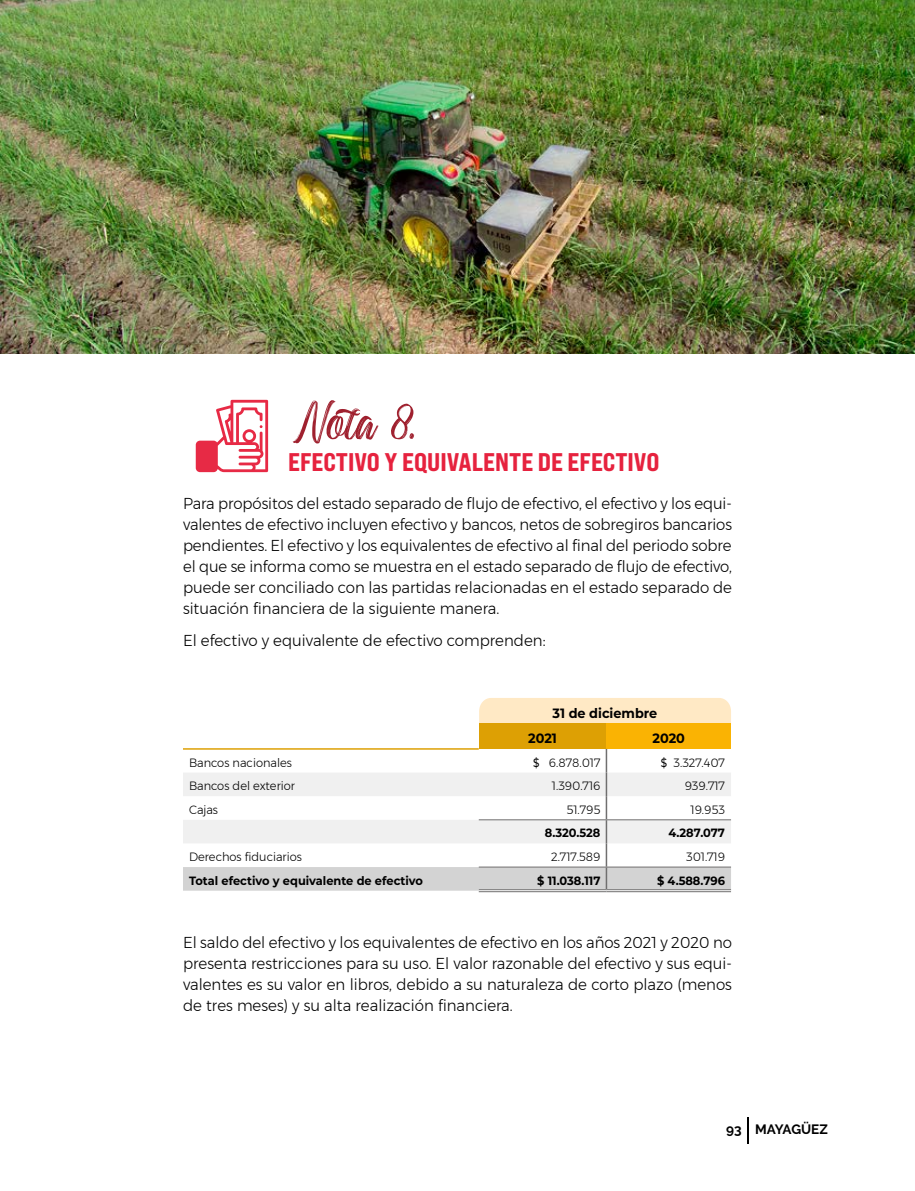
<style>
.page{position:relative;width:915px;height:1191px;background:#fff}
.page>*{position:absolute;margin:0;border:0;box-sizing:border-box;transform-origin:0 0}
.t1{font:55.95px "Backrush";color:#9f202e}
.t2{font:800 expanded 25.5px "Bebas Neue Pro";color:#e6223e}
.t3{font:300 15.75px/21px "Montserrat";color:#000;text-align:justify;scale:.94 1}
.t4{font:300 15.75px/21px "Montserrat";color:#000;text-align:justify;scale:.95 1}
.t5{font:700 13.5px/25px "Montserrat";color:#000;scale:.95 1}
.t6{font:700 13.5px "Raleway";color:#000}
.t7{font:300 12px "Montserrat";color:#000;scale:.95 1}
.t8{font:700 12px "Montserrat";color:#000;scale:.95 1}
.s1{font-weight:500}
</style>
<div class="page">
<div style="left:479px;top:698px;width:251px;height:26px;background:#ffe9c5"></div>
<div style="left:478px;top:724px;width:128px;height:25px;background:#dda004"></div>
<div style="left:606px;top:724px;width:124px;height:25px;background:#fab303"></div>
<svg style="left:183px;top:772px;width:547px;height:71px"></svg>
<div style="left:183px;top:867px;width:547px;height:23px;background:#d3d3d3"></div>
<hr style="left:605px;top:749px;width:2px;height:23px;background:#706f6f">
<hr style="left:605px;top:772px;width:2px;height:24px;background:#706f6f">
<hr style="left:605px;top:796px;width:2px;height:23px;background:#706f6f">
<hr style="left:605px;top:820px;width:2px;height:23px;background:#706f6f">
<hr style="left:605px;top:843px;width:2px;height:23px;background:#706f6f">
<hr style="left:605px;top:867px;width:2px;height:22px;background:#706f6f">
<hr style="left:183px;top:748px;width:295px;height:1px;background:#dda004">
<hr style="left:478px;top:866px;width:128px;height:1px;background:#706f6f">
<hr style="left:606px;top:866px;width:124px;height:1px;background:#706f6f">
<hr style="left:478px;top:889px;width:128px;height:1px;background:#706f6f">
<hr style="left:478px;top:891px;width:128px;height:1px;background:#706f6f">
<hr style="left:606px;top:889px;width:124px;height:1px;background:#706f6f">
<hr style="left:606px;top:891px;width:124px;height:1px;background:#706f6f">
<hr style="left:478px;top:819px;width:128px;height:1px;background:#706f6f">
<hr style="left:606px;top:819px;width:124px;height:1px;background:#706f6f">
<img style="left:0;top:0;width:914px;height:353px">
<svg style="left:196px;top:400px;width:72px;height:72px"></svg>
<div style="left:197px;top:442px;width:19px;height:28px;background:#e72a45"></div>
<hr style="left:747px;top:1117px;width:2px;height:26px;background:#000">
<h1 class="t1" style="left:291px;top:393px;width:126px">Nota 8.</h1>
<h2 class="t2" style="left:288px;top:446px;width:373px">EFECTIVO Y EQUIVALENTE DE EFECTIVO</h2>
<p class="t3" style="left:183px;top:493px;width:585px">Para propósitos del estado separado de flujo de efectivo, el efectivo y los equi&shy;valentes de efectivo incluyen efectivo y bancos, netos de sobregiros bancarios pendientes. El efectivo y los equivalentes de efectivo al final del periodo sobre el que se informa como se muestra en el estado separado de flujo de efectivo, puede ser conciliado con las partidas relacionadas en el estado separado de situación financiera de la siguiente manera.</p>
<p class="t4" style="left:183px;top:629px;width:383px">El efectivo y equivalente de efectivo comprenden:</p>
<p class="t5" style="left:528px;top:700px;width:137px;text-indent:24px">31 de diciembre<br>2021</p>
<p class="t5" style="left:652px;top:725px;width:36px">2020</p>
<p class="t7" style="left:189px;top:753px;width:110px">Bancos nacionales</p>
<p class="t7" style="left:533px;top:753px;width:72px"><span class="s1">$</span> 6.878.017</p>
<p class="t7" style="left:660px;top:753px;width:69px"><span class="s1">$</span> 3.327.407</p>
<p class="t7" style="left:189px;top:777px;width:113px">Bancos del exterior</p>
<p class="t7" style="left:551px;top:777px;width:52px">1.390.716</p>
<p class="t7" style="left:684px;top:777px;width:44px">939.717</p>
<p class="t7" style="left:189px;top:800px;width:32px">Cajas</p>
<p class="t7" style="left:566px;top:800px;width:37px">51.795</p>
<p class="t7" style="left:690px;top:800px;width:38px">19.953</p>
<p class="t8" style="left:544px;top:824px;width:60px">8.320.528</p>
<p class="t8" style="left:668px;top:824px;width:61px">4.287.077</p>
<p class="t7" style="left:189px;top:847px;width:120px">Derechos fiduciarios</p>
<p class="t7" style="left:551px;top:847px;width:53px">2.717.589</p>
<p class="t7" style="left:685px;top:847px;width:42px">301.719</p>
<p class="t8" style="left:189px;top:871px;width:248px">Total efectivo y equivalente de efectivo</p>
<p class="t8" style="left:537px;top:871px;width:68px">$ 11.038.117</p>
<p class="t8" style="left:656px;top:871px;width:73px">$ 4.588.796</p>
<p class="t4" style="left:183px;top:931px;width:579px">El saldo del efectivo y los equivalentes de efectivo en los años 2021 y 2020 no presenta restricciones para su uso. El valor razonable del efectivo y sus equi&shy;valentes es su valor en libros, debido a su naturaleza de corto plazo (menos de tres meses) y su alta realización financiera.</p>
<p class="t6" style="left:725px;top:1121px;width:103px">93 MAYAGÜEZ</p>
</div>
